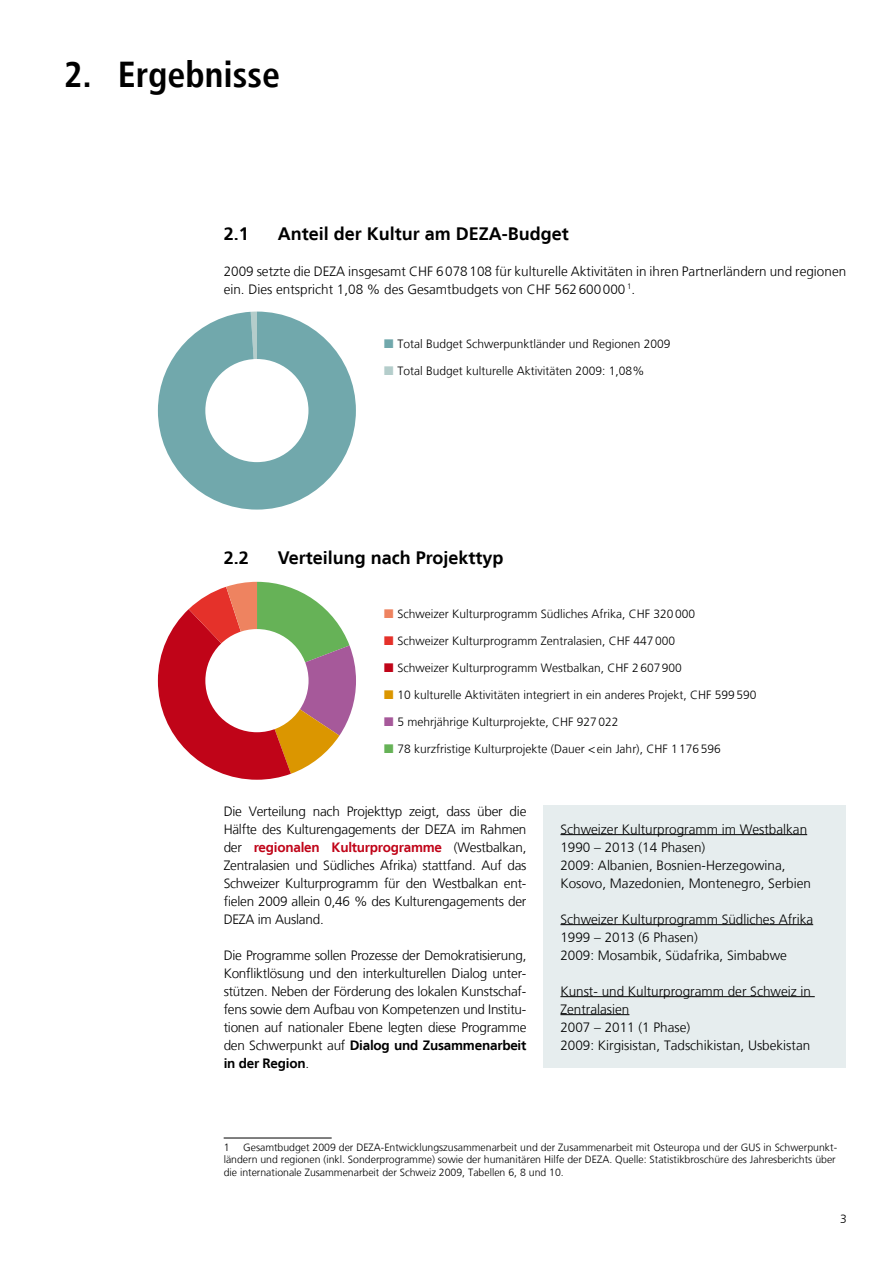
<style>
.page{position:relative;width:893px;height:1263px;background:#fff}
.page>*{position:absolute;margin:0;border:0;box-sizing:border-box;transform-origin:0 0}
.t1{font:700 condensed 36px "Frutiger LT";color:#000}
.t2{font:700 18px "Frutiger LT";color:#000}
.t3{font:300 13.5px/18px "Frutiger LT";color:#000}
.t4{font:300 12px "Frutiger LT";color:#000}
.t5{font:300 10.5px/12.6px "Frutiger LT";color:#000}
.s1{font-weight:700;color:#c00418}
.s2{font-weight:700}
</style>
<div class="page">
<hr style="left:224px;top:1138px;width:108px;height:1px;background:#000">
<div style="left:543px;top:805px;width:303px;height:263px;background:#e6edee"></div>
<svg style="left:158px;top:582px;width:198px;height:198px"></svg>
<div style="left:205px;top:629px;width:104px;height:103px;background:#fff;border-radius:50%"></div>
<div style="left:158px;top:312px;width:198px;height:198px;background:#71a8ac;border-radius:98px"></div>
<div style="left:205px;top:359px;width:103px;height:103px;background:#fff;border-radius:50%"></div>
<hr style="left:560px;top:834px;width:247px;height:1px;background:#000">
<hr style="left:560px;top:924px;width:253px;height:1px;background:#000">
<hr style="left:560px;top:996px;width:255px;height:1px;background:#000">
<hr style="left:560px;top:1014px;width:69px;height:1px;background:#000">
<h1 class="t1" style="left:64px;top:53px;width:218px">2. Ergebnisse</h1>
<h2 class="t2" style="left:224px;top:223px;width:27px">2.1</h2>
<h2 class="t2" style="left:278px;top:223px;width:293px">Anteil der Kultur am DEZA-Budget</h2>
<p class="t3" style="left:224px;top:262px;width:624px">2009 setzte die DEZA insgesamt CHF 6078108 für kulturelle Aktivitäten in ihren Partnerländern und regionen ein. Dies entspricht 1,08 % des Gesamtbudgets von CHF 562600000 <sup>1</sup>.</p>
<p class="t4" style="left:398px;top:337px;width:274px">Total Budget Schwerpunktländer und Regionen 2009</p>
<p class="t4" style="left:398px;top:364px;width:248px">Total Budget kulturelle Aktivitäten 2009: 1,08%</p>
<h2 class="t2" style="left:224px;top:547px;width:27px">2.2</h2>
<h2 class="t2" style="left:278px;top:547px;width:227px">Verteilung nach Projekttyp</h2>
<p class="t4" style="left:398px;top:607px;width:299px">Schweizer Kulturprogramm Südliches Afrika, CHF 320000</p>
<p class="t4" style="left:398px;top:634px;width:279px">Schweizer Kulturprogramm Zentralasien, CHF 447000</p>
<p class="t4" style="left:398px;top:661px;width:286px">Schweizer Kulturprogramm Westbalkan, CHF 2607900</p>
<p class="t4" style="left:398px;top:688px;width:360px">10 kulturelle Aktivitäten integriert in ein anderes Projekt, CHF 599590</p>
<p class="t4" style="left:398px;top:715px;width:222px">5 mehrjährige Kulturprojekte, CHF 927022</p>
<p class="t4" style="left:398px;top:742px;width:325px">78 kurzfristige Kulturprojekte (Dauer &lt;ein Jahr), CHF 1176596</p>
<p class="t3" style="left:224px;top:802px;width:304px;text-align:justify">Die Verteilung nach Projekttyp zeigt, dass über die Hälfte des Kulturengagements der DEZA im Rahmen der <span class="s1">regionalen Kulturprogramme</span> (Westbalkan, Zentralasien und Südliches Afrika) stattfand. Auf das Schweizer Kulturprogramm für den Westbalkan ent&shy;fielen 2009 allein 0,46 % des Kulturengagements der DEZA im Ausland.</p>
<p class="t3" style="left:224px;top:946px;width:304px;text-align:justify">Die Programme sollen Prozesse der Demokratisierung, Konfliktlösung und den interkulturellen Dialog unter&shy;stützen. Neben der Förderung des lokalen Kunstschaf&shy;fens sowie dem Aufbau von Kompetenzen und Institu&shy;tionen auf nationaler Ebene legten diese Programme den Schwerpunkt auf <span class="s2">Dialog und Zusammenarbeit in der Region</span>.</p>
<p class="t3" style="left:560px;top:820px;width:252px">Schweizer Kulturprogramm im Westbalkan 1990 – 2013 (14 Phasen)<br>2009: Albanien, Bosnien-Herzegowina, Kosovo, Mazedonien, Montenegro, Serbien</p>
<p class="t3" style="left:560px;top:910px;width:254px">Schweizer Kulturprogramm Südliches Afrika<br>1999 – 2013 (6 Phasen)<br>2009: Mosambik, Südafrika, Simbabwe</p>
<p class="t3" style="left:560px;top:982px;width:252px">Kunst- und Kulturprogramm der Schweiz in<br>Zentralasien<br>2007 – 2011 (1 Phase)<br>2009: Kirgisistan, Tadschikistan, Usbekistan</p>
<p class="t5" style="left:224px;top:1141px;width:615px;text-indent:19px">Gesamtbudget 2009 der DEZA-Entwicklungszusammenarbeit und der Zusammenarbeit mit Osteuropa und der GUS in Schwerpunkt&shy;ländern und regionen (inkl. Sonderprogramme) sowie der humanitären Hilfe der DEZA. Quelle: Statistikbroschüre des Jahresberichts über die internationale Zusammenarbeit der Schweiz 2009, Tabellen 6, 8 und 10.</p>
<p class="t5" style="left:224px;top:1141px;width:7px">1</p>
<p class="t4" style="left:840px;top:1212px;width:8px">3</p>
</div>
